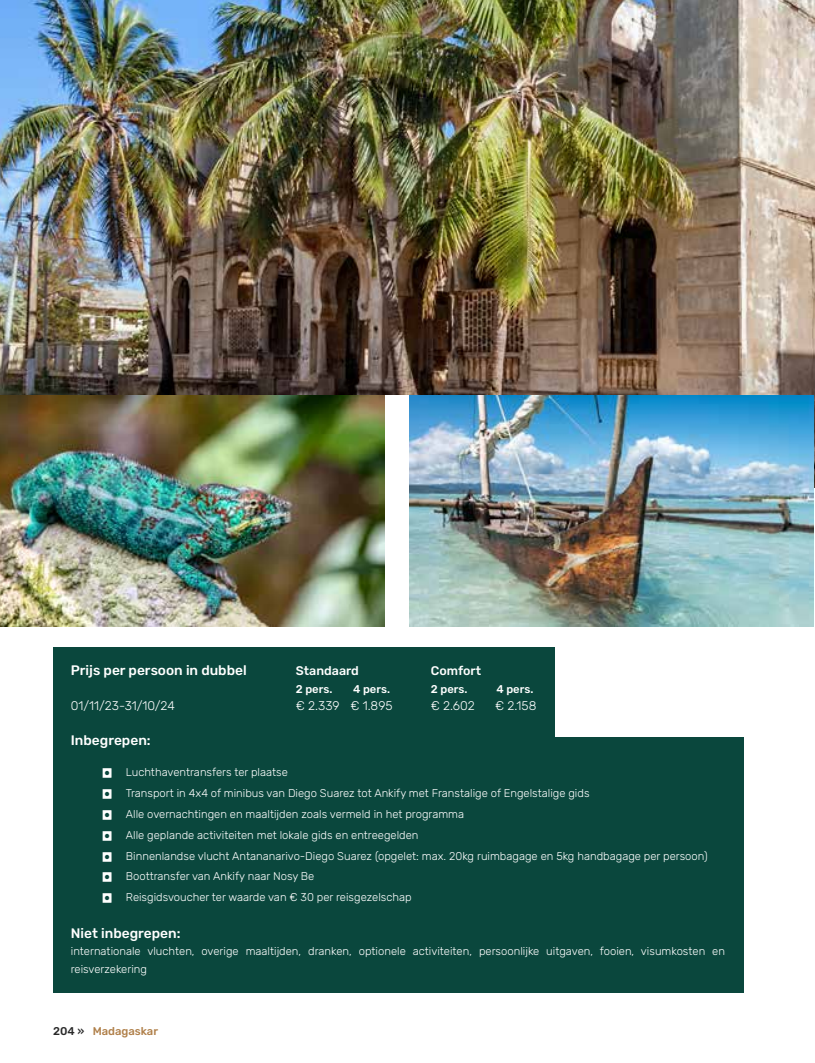
<style>
.page{position:relative;width:815px;height:1063px;background:#fff}
.page>*{position:absolute;margin:0;border:0;box-sizing:border-box;transform-origin:0 0}
.t1{font:500 13.75px "Rubik";color:#fff}
.t2{font:300 12.5px "Rubik";color:#fff}
.t3{font:500 12.5px "Rubik";color:#fff}
.t4{font:300 11.25px/20.9px "Rubik";color:#fff}
.t5{font:500 11.25px "Rubik";color:#fff}
.t6{font:500 11.25px "Rubik";color:#b0804a}
.t7{font:500 11.25px "Rubik";color:#292929}
</style>
<div class="page">
<img style="left:0;top:0;width:815px;height:488px">
<div style="left:358px;top:395px;width:57px;height:160px;background:#fff"></div>
<img style="left:0;top:395px;width:385px;height:231px">
<img style="left:410px;top:395px;width:404px;height:231px">
<div style="left:53px;top:648px;width:502px;height:344px;background:#0a473d"></div>
<div style="left:53px;top:737px;width:691px;height:255px;background:#0a473d"></div>
<p class="t1" style="left:71px;top:662px;width:177px">Prijs per persoon in dubbel</p>
<p class="t3" style="left:296px;top:663px;width:65px">Standaard</p>
<p class="t3" style="left:431px;top:663px;width:52px">Comfort</p>
<p class="t5" style="left:296px;top:682px;width:38px">2 pers.</p>
<p class="t5" style="left:353px;top:682px;width:39px">4 pers.</p>
<p class="t5" style="left:431px;top:682px;width:38px">2 pers.</p>
<p class="t5" style="left:496px;top:682px;width:39px">4 pers.</p>
<p class="t2" style="left:71px;top:699px;width:105px">01/11/23-31/10/24</p>
<p class="t2" style="left:296px;top:699px;width:98px">€ 2.339 € 1.895</p>
<p class="t2" style="left:431px;top:699px;width:46px">€ 2.602</p>
<p class="t2" style="left:495px;top:699px;width:43px">€ 2.158</p>
<p class="t1" style="left:71px;top:732px;width:81px">Inbegrepen:</p>
<p class="t4" style="left:126px;top:762px;width:583px">Luchthaventransfers ter plaatse<br>Transport in 4x4 of minibus van Diego Suarez tot Ankify met Franstalige of Engelstalige gids<br>Alle overnachtingen en maaltijden zoals vermeld in het programma<br>Alle geplande activiteiten met lokale gids en entreegelden<br>Binnenlandse vlucht Antananarivo-Diego Suarez (opgelet: max. 20kg ruimbagage en 5kg handbagage per persoon)<br>Boottransfer van Ankify naar Nosy Be<br>Reisgidsvoucher ter waarde van € 30 per reisgezelschap</p>
<p class="t1" style="left:71px;top:925px;width:111px">Niet inbegrepen:</p>
<p class="t4" style="left:71px;top:943px;width:656px;line-height:17.5px">internationale vluchten, overige maaltijden, dranken, optionele activiteiten, persoonlijke uitgaven, fooien, visumkosten en reisverzekering</p>
<p class="t7" style="left:53px;top:1025px;width:33px">204 »</p>
<p class="t6" style="left:93px;top:1025px;width:67px">Madagaskar</p>
</div>
